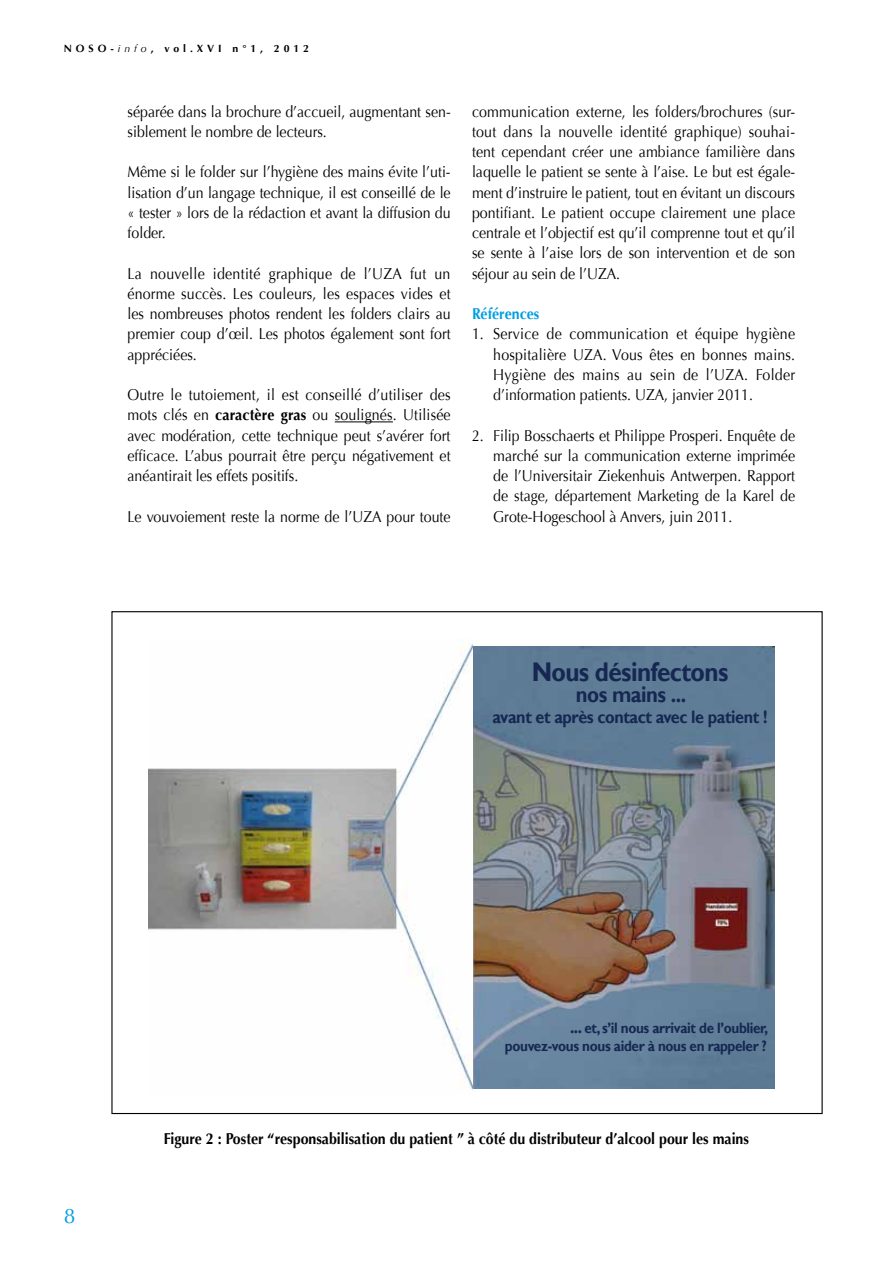
<style>
.page{position:relative;width:893px;height:1263px;background:#fff}
.page>*{position:absolute;margin:0;border:0;box-sizing:border-box;transform-origin:0 0}
.t1{font:700 27px "Gill Sans";letter-spacing:-.025em;color:#162852;scale:.9 1}
.t2{font:700 22.5px "Gill Sans";letter-spacing:-.025em;color:#162852;scale:.9 1}
.t3{font:21px "Optima";color:#009ee0}
.t4{font:700 18px "Gill Sans";letter-spacing:-.025em;color:#162852;scale:.9 1}
.t5{font:15.75px/20.2px "Optima";color:#000;text-align:justify;scale:.9 1}
.t6{font:700 15.75px "Optima";color:#000;scale:.9 1}
.t7{font:700 15.75px "Optima";color:#009ee0;scale:.9 1}
.t8{font:700 15px/18px "Gill Sans";letter-spacing:-.025em;color:#162852;text-align:right;scale:.9 1}
.t9{font:700 10.5px "Optima";letter-spacing:.375em;color:#000}
.s1{font-weight:400;font-style:italic}
.s2{font-weight:700}
.s3{font-size:18px}
</style>
<div class="page">
<hr style="left:335px;top:421px;width:58px;height:1px;background:#000">
<img style="left:472px;top:646px;width:302px;height:442px">
<img style="left:149px;top:640px;width:323px;height:450px">
<p class="t9" style="left:64px;top:43px;width:247px">n oso-<span class="s1">info</span>, vol.XVI n°1, 2012</p>
<p class="t5" style="left:128px;top:101px;width:361px">séparée dans la brochure d’accueil, augmentant sen&shy;siblement le nombre de lecteurs.</p>
<p class="t5" style="left:128px;top:162px;width:361px">Même si le folder sur l’hygiène des mains évite l’uti&shy;lisation d’un langage technique, il est conseillé de le « tester » lors de la rédaction et avant la diffusion du folder.</p>
<p class="t5" style="left:128px;top:263px;width:361px">La nouvelle identité graphique de l’UZA fut un énorme succès. Les couleurs, les espaces vides et les nombreuses photos rendent les folders clairs au premier coup d’œil. Les photos également sont fort appréciées.</p>
<p class="t5" style="left:128px;top:385px;width:361px">Outre le tutoiement, il est conseillé d’utiliser des mots clés en <span class="s2">caractère gras</span> ou soulignés. Utilisée avec modération, cette technique peut s’avérer fort efficace. L’abus pourrait être perçu négativement et anéantirait les effets positifs.</p>
<p class="t5" style="left:128px;top:506px;width:361px">Le vouvoiement reste la norme de l’UZA pour toute</p>
<p class="t5" style="left:472px;top:101px;width:361px">communication externe, les folders/brochures (sur&shy;tout dans la nouvelle identité graphique) souhai&shy;tent cependant créer une ambiance familière dans laquelle le patient se sente à l’aise. Le but est égale&shy;ment d’instruire le patient, tout en évitant un discours pontifiant. Le patient occupe clairement une place centrale et l’objectif est qu’il comprenne tout et qu’il se sente à l’aise lors de son intervention et de son séjour au sein de l’UZA.</p>
<p class="t7" style="left:472px;top:305px;width:76px">Références</p>
<p class="t5" style="left:493px;top:324px;width:337px;text-indent:-21px">1. Service de communication et équipe hygiène hospitalière UZA. Vous êtes en bonnes mains.<br>Hygiène des mains au sein de l’UZA. Folder d’information patients. UZA, janvier 2011.</p>
<p class="t5" style="left:493px;top:425px;width:337px;text-indent:-21px">2. Filip Bosschaerts et Philippe Prosperi. Enquête de marché sur la communication externe imprimée de l’Universitair Ziekenhuis Antwerpen. Rapport de stage, département Marketing de la Karel de Grote-Hogeschool à Anvers, juin 2011.</p>
<h1 class="t1" style="left:532px;top:655px;width:220px">Nous désinfectons</h1>
<h2 class="t2" style="left:576px;top:680px;width:124px">nos mains ...</h2>
<p class="t4" style="left:493px;top:706px;width:307px">avant et après contact avec le patient !</p>
<p class="t8" style="left:505px;top:1019px;width:294px"><span class="s3">...</span> et, s’il nous arrivait de l’oublier, pouvez-vous nous aider à nous en rappeler ?</p>
<h3 class="t3" style="left:64px;top:1203px;width:13px">8</h3>
<p class="t6" style="left:164px;top:1129px;width:652px">Figure 2 : Poster “responsabilisation du patient ” à côté du distributeur d’alcool pour les mains</p>
</div>
